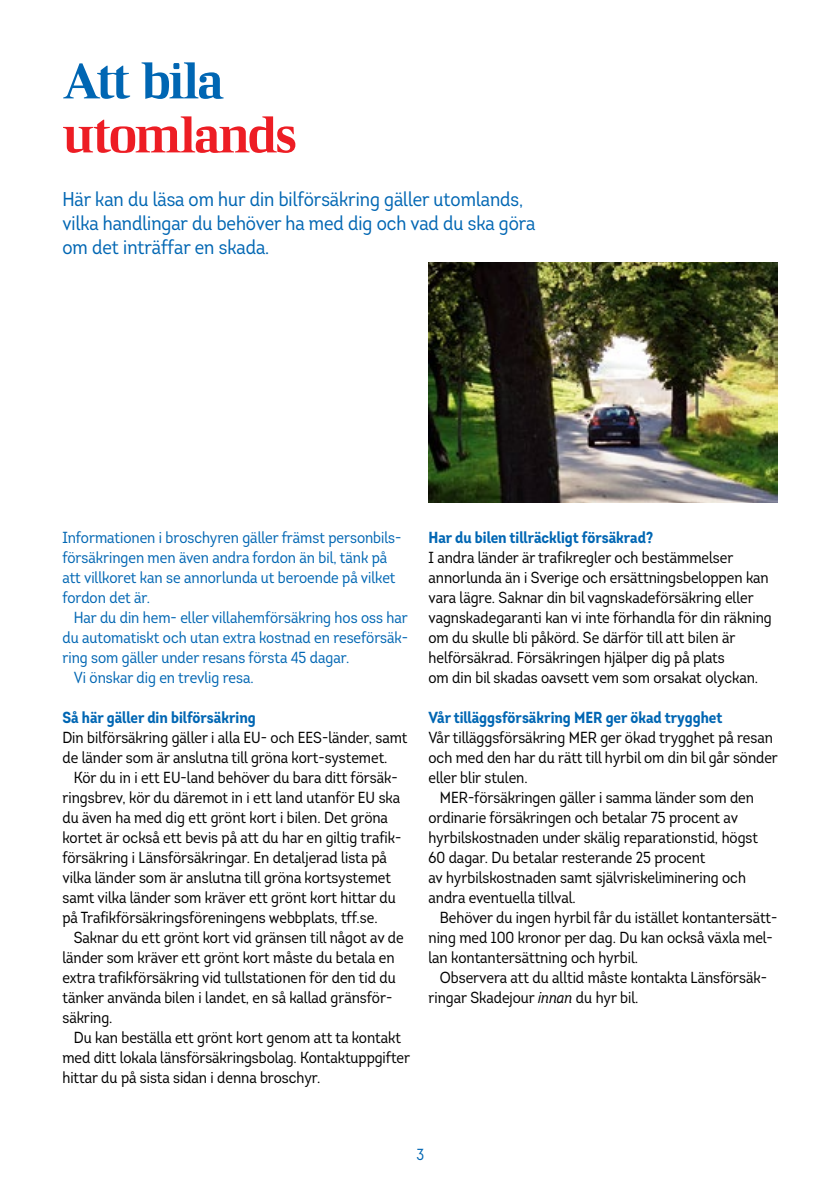
<style>
.page{position:relative;width:840px;height:1191px;background:#fff}
.page>*{position:absolute;margin:0;border:0;box-sizing:border-box;transform-origin:0 0}
.t1{font:50px "LF Rubrik";letter-spacing:-.035em;color:#ed1d24}
.t2{font:50px "LF Rubrik";letter-spacing:-.045em;color:#0066b3}
.t3{font:20px/24px "Intro Cond";color:#0066b3}
.t4{font:16px/20px "Intro Cond";color:#000}
.t5{font:16px/20px "Intro Cond";color:#0066b3}
.t6{font:700 16px "Intro Cond";color:#0066b3}
.s1{font-style:italic}
</style>
<div class="page">
<img style="left:428px;top:263px;width:349px;height:240px">
<h1 class="t2" style="left:62px;top:50px;width:163px">Att bila</h1>
<h1 class="t1" style="left:62px;top:104px;width:235px">utomlands</h1>
<p class="t3" style="left:62px;top:187px;width:474px">Här kan du läsa om hur din bilförsäkring gäller utomlands, vilka handlingar du behöver ha med dig och vad du ska göra om det inträffar en skada.</p>
<p class="t5" style="left:62px;top:527px;width:340px">Informationen i broschyren gäller främst personbils&shy;försäkringen men även andra fordon än bil, tänk på att villkoret kan se annorlunda ut beroende på vilket fordon det är.</p>
<p class="t5" style="left:74px;top:607px;width:335px">Har du din hem- eller villahemförsäkring hos oss har</p>
<p class="t5" style="left:62px;top:627px;width:347px">du automatiskt och utan extra kostnad en reseförsäk-</p>
<p class="t5" style="left:62px;top:647px;width:288px">ring som gäller under resans första 45 dagar.</p>
<p class="t5" style="left:74px;top:667px;width:181px">Vi önskar dig en trevlig resa.</p>
<p class="t6" style="left:62px;top:707px;width:195px">Så här gäller din bilförsäkring</p>
<p class="t4" style="left:62px;top:727px;width:346px">Din bilförsäkring gäller i alla EU- och EES-länder, samt de länder som är anslutna till gröna kort-systemet.</p>
<p class="t4" style="left:62px;top:767px;width:340px;text-indent:11px">Kör du in i ett EU-land behöver du bara ditt försäk&shy;ringsbrev, kör du däremot in i ett land utanför EU ska du även ha med dig ett grönt kort i bilen. Det gröna kortet är också ett bevis på att du har en giltig trafik&shy;försäkring i Länsförsäkringar. En detaljerad lista på vilka länder som är anslutna till gröna kortsystemet samt vilka länder som kräver ett grönt kort hittar du på Trafikförsäkringsföreningens webbplats, tff.se.</p>
<p class="t4" style="left:62px;top:927px;width:342px;text-indent:11px">Saknar du ett grönt kort vid gränsen till något av de länder som kräver ett grönt kort måste du betala en extra trafikförsäkring vid tullstationen för den tid du tänker använda bilen i landet, en så kallad gränsför&shy;säkring.</p>
<p class="t4" style="left:62px;top:1027px;width:349px;text-indent:11px">Du kan beställa ett grönt kort genom att ta kontakt med ditt lokala länsförsäkringsbolag. Kontaktuppgifter hittar du på sista sidan i denna broschyr.</p>
<p class="t6" style="left:428px;top:527px;width:226px">Har du bilen tillräckligt försäkrad?</p>
<p class="t4" style="left:428px;top:547px;width:344px">I andra länder är trafikregler och bestämmelser annorlunda än i Sverige och ersättningsbeloppen kan vara lägre. Saknar din bil vagnskadeförsäkring eller vagnskadegaranti kan vi inte förhandla för din räkning om du skulle bli påkörd. Se därför till att bilen är helförsäkrad. Försäkringen hjälper dig på plats<br>om din bil skadas oavsett vem som orsakat olyckan.</p>
<p class="t6" style="left:428px;top:707px;width:295px">Vår tilläggsförsäkring MER ger ökad trygghet</p>
<p class="t4" style="left:428px;top:727px;width:351px">Vår tilläggsförsäkring MER ger ökad trygghet på resan och med den har du rätt till hyrbil om din bil går sönder eller blir stulen.</p>
<p class="t4" style="left:428px;top:787px;width:331px;text-indent:11px">MER-försäkringen gäller i samma länder som den ordinarie försäkringen och betalar 75 procent av hyrbilskostnaden under skälig reparationstid, högst 60 dagar. Du betalar resterande 25 procent<br>av hyrbilskostnaden samt självriskeliminering och andra eventuella tillval.</p>
<p class="t4" style="left:428px;top:907px;width:350px;text-indent:11px">Behöver du ingen hyrbil får du istället kontantersätt&shy;ning med 100 kronor per dag. Du kan också växla mel&shy;lan kontantersättning och hyrbil.</p>
<p class="t4" style="left:428px;top:967px;width:340px;text-indent:11px">Observera att du alltid måste kontakta Länsförsäk&shy;ringar Skadejour <span class="s1">innan</span> du hyr bil.</p>
<p class="t5" style="left:416px;top:1145px;width:9px">3</p>
</div>
